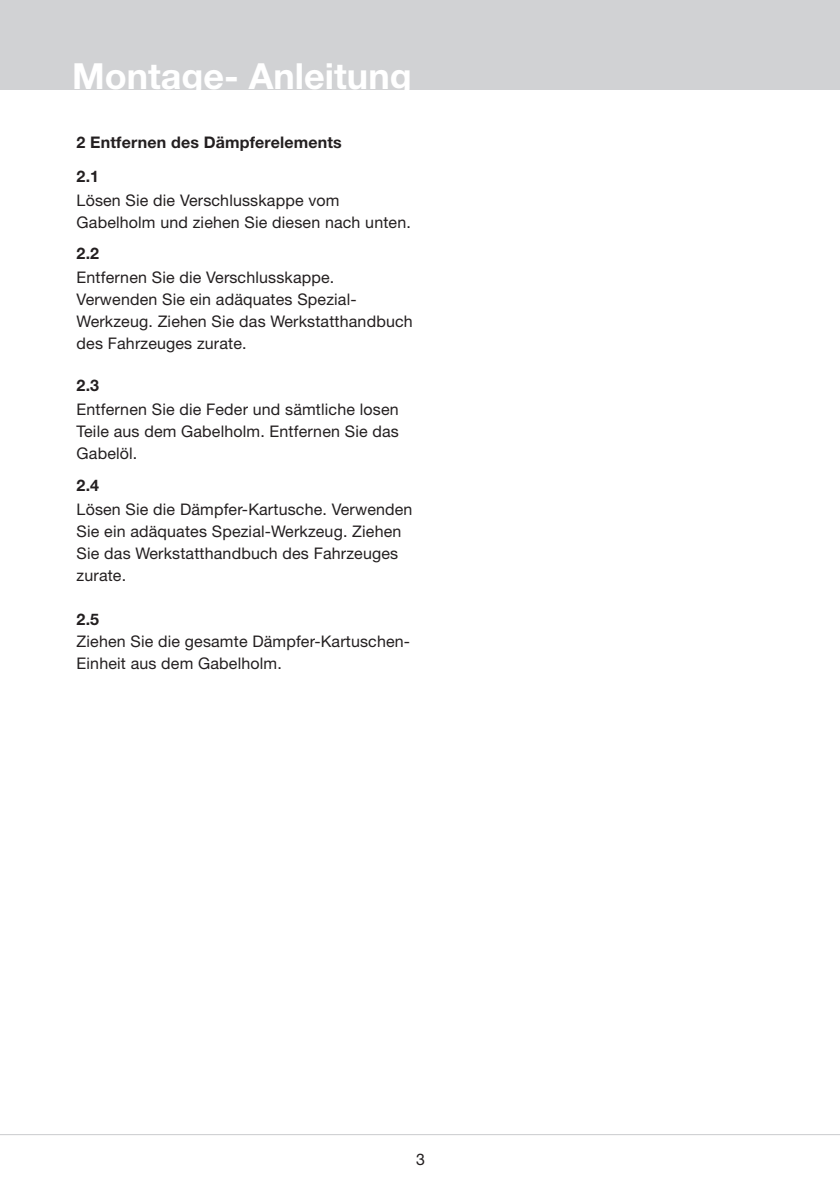
<style>
.page{position:relative;width:840px;height:1191px;background:#fff}
.page>*{position:absolute;margin:0;border:0;box-sizing:border-box;transform-origin:0 0}
.t1{font:700 36px "Helvetica Neue LT Std";color:#fff}
.t2{font:16px/22px "Helvetica Neue LT Std";letter-spacing:.01em;color:#231f20}
.t3{font:700 16px/33.4px "Helvetica Neue LT Std";letter-spacing:.01em;color:#231f20}
</style>
<div class="page">
<div style="left:0;top:0;width:839px;height:90px;background:#d1d2d4"></div>
<hr style="left:0;top:1134px;width:839px;height:1px;background:#d1d2d4">
<h1 class="t1" style="left:72px;top:54px;width:341px">Montage- Anleitung</h1>
<p class="t3" style="left:77px;top:126px;width:266px">2 Entfernen des Dämpferelements<br>2.1</p>
<p class="t2" style="left:77px;top:189px;width:335px">Lösen Sie die Verschlusskappe vom<br>Gabelholm und ziehen Sie diesen nach unten.</p>
<p class="t3" style="left:77px;top:236px;width:24px">2.2</p>
<p class="t2" style="left:77px;top:266px;width:337px">Entfernen Sie die Verschlusskappe.<br>Verwenden Sie ein adäquates Spezial-Werkzeug. Ziehen Sie das Werkstatthandbuch des Fahrzeuges zurate.</p>
<p class="t3" style="left:77px;top:368px;width:24px">2.3</p>
<p class="t2" style="left:77px;top:398px;width:323px;text-align:justify">Entfernen Sie die Feder und sämtliche losen Teile aus dem Gabelholm. Entfernen Sie das Gabelöl.</p>
<p class="t3" style="left:77px;top:468px;width:24px">2.4</p>
<p class="t2" style="left:77px;top:497px;width:337px">Lösen Sie die Dämpfer-Kartusche. Verwenden Sie ein adäquates Spezial-Werkzeug. Ziehen Sie das Werkstatthandbuch des Fahrzeuges zurate.</p>
<p class="t3" style="left:77px;top:602px;width:24px">2.5</p>
<p class="t2" style="left:77px;top:629px;width:335px">Ziehen Sie die gesamte Dämpfer-Kartuschen-<br>Einheit aus dem Gabelholm.</p>
<p class="t2" style="left:416px;top:1147px;width:10px">3</p>
</div>
